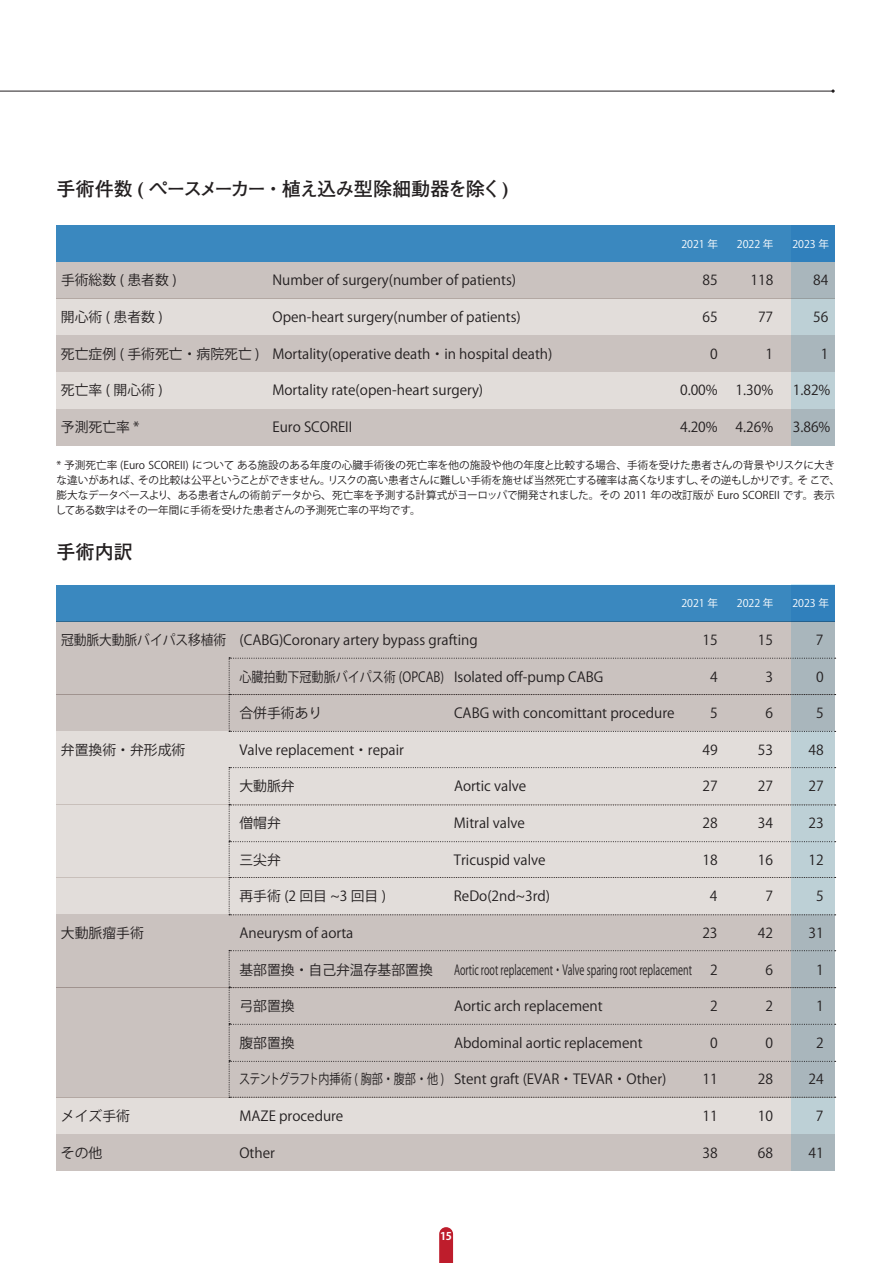
<style>
.page{position:relative;width:893px;height:1263px;background:#fff}
.page>*{position:absolute;margin:0;border:0;box-sizing:border-box;transform-origin:0 0}
.t1{font:700 19.2px "Futo Go B101 Pro";letter-spacing:-.07em;color:#231f20}
.t2{font:700 19.2px "Futo Go B101 Pro";letter-spacing:-.04em;color:#231f20}
.t3{font:13.8px "Koz Go Pr 6 N";color:#231f20}
.t4{font:13.8px "Koz Go Pr 6 N";color:#231f20;scale:.67 1}
.t5{font:13.8px "Koz Go Pr 6 N";color:#231f20;scale:.8 1}
.t6{font:13.8px "Koz Go Pr 6 N";color:#231f20;scale:.92 1}
.t7{font:13.8px "Koz Go Pr 6 N";color:#231f20;scale:.87 1}
.t8{font:10.65px/14.9px "Koz Go Pr 6 N";color:#231f20}
.t9{font:10.65px "Koz Go Pr 6 N";color:#fff}
.t10{font:700 10.65px "Koz Go Pr 6 N";color:#fff}
</style>
<div class="page">
<svg style="left:439px;top:1227px;width:14px;height:36px"></svg>
<hr style="left:0;top:91px;width:833px;height:1px;background:#231f20">
<svg style="left:831px;top:89px;width:4px;height:4px"></svg>
<div style="left:56px;top:262px;width:779px;height:37px;background:#cac2bf"></div>
<div style="left:56px;top:621px;width:779px;height:37px;background:#cac2bf"></div>
<div style="left:56px;top:225px;width:779px;height:37px;background:#3a88bf"></div>
<div style="left:56px;top:585px;width:779px;height:36px;background:#3a88bf"></div>
<div style="left:56px;top:299px;width:779px;height:36px;background:#e2ddda"></div>
<div style="left:56px;top:658px;width:779px;height:36px;background:#cac2bf"></div>
<div style="left:56px;top:335px;width:779px;height:37px;background:#cac2bf"></div>
<div style="left:56px;top:694px;width:779px;height:37px;background:#cac2bf"></div>
<div style="left:56px;top:372px;width:779px;height:37px;background:#e2ddda"></div>
<div style="left:56px;top:731px;width:779px;height:37px;background:#e2ddda"></div>
<div style="left:56px;top:409px;width:779px;height:37px;background:#cac2bf"></div>
<div style="left:56px;top:768px;width:779px;height:36px;background:#e2ddda"></div>
<div style="left:56px;top:804px;width:779px;height:37px;background:#e2ddda"></div>
<div style="left:56px;top:841px;width:779px;height:37px;background:#e2ddda"></div>
<div style="left:56px;top:878px;width:779px;height:36px;background:#e2ddda"></div>
<div style="left:56px;top:914px;width:779px;height:37px;background:#cac2bf"></div>
<div style="left:56px;top:951px;width:779px;height:36px;background:#cac2bf"></div>
<div style="left:56px;top:987px;width:779px;height:37px;background:#cac2bf"></div>
<div style="left:56px;top:1024px;width:779px;height:37px;background:#cac2bf"></div>
<div style="left:56px;top:1061px;width:779px;height:36px;background:#cac2bf"></div>
<div style="left:56px;top:1097px;width:779px;height:37px;background:#e2ddda"></div>
<div style="left:56px;top:1134px;width:779px;height:36px;background:#cac2bf"></div>
<svg style="left:791px;top:262px;width:44px;height:184px;background:#b0c0c6"></svg>
<svg style="left:791px;top:621px;width:44px;height:550px;background:#b0bfc5"></svg>
<svg style="left:229px;top:657px;width:607px;height:75px"></svg>
<svg style="left:229px;top:767px;width:607px;height:148px"></svg>
<svg style="left:229px;top:950px;width:607px;height:148px"></svg>
<h1 class="t1" style="left:56px;top:173px;width:453px">手術件数 ( ペースメーカー・植え込み型除細動器を除く)</h1>
<p class="t9" style="left:681px;top:238px;width:38px">2021 年</p>
<p class="t9" style="left:737px;top:238px;width:38px">2022 年</p>
<p class="t9" style="left:792px;top:238px;width:38px">2023 年</p>
<p class="t3" style="left:61px;top:272px;width:117px">手術総数 ( 患者数 )</p>
<p class="t3" style="left:272px;top:272px;width:245px">Number of surgery(number of patients)</p>
<p class="t3" style="left:702px;top:272px;width:17px">85</p>
<p class="t3" style="left:750px;top:272px;width:24px">118</p>
<p class="t3" style="left:61px;top:309px;width:103px">開心術 ( 患者数 )</p>
<p class="t3" style="left:272px;top:309px;width:250px">Open-heart surgery(number of patients)</p>
<p class="t3" style="left:702px;top:309px;width:17px">65</p>
<p class="t3" style="left:758px;top:309px;width:17px">77</p>
<p class="t3" style="left:61px;top:346px;width:493px">死亡症例 ( 手術死亡・病院死亡 ) Mortality(operative death・in hospital death)</p>
<p class="t3" style="left:710px;top:346px;width:9px">0</p>
<p class="t3" style="left:766px;top:346px;width:9px">1</p>
<p class="t3" style="left:61px;top:382px;width:103px">死亡率 ( 開心術 )</p>
<p class="t3" style="left:272px;top:382px;width:212px">Mortality rate(open-heart surgery)</p>
<p class="t3" style="left:680px;top:382px;width:39px">0.00%</p>
<p class="t3" style="left:736px;top:382px;width:39px">1.30%</p>
<p class="t3" style="left:61px;top:419px;width:80px">予測死亡率 *</p>
<p class="t3" style="left:272px;top:419px;width:81px">Euro SCOREII</p>
<p class="t3" style="left:680px;top:419px;width:39px">4.20%</p>
<p class="t3" style="left:735px;top:419px;width:39px">4.26%</p>
<p class="t3" style="left:813px;top:272px;width:17px">84</p>
<p class="t3" style="left:813px;top:309px;width:17px">56</p>
<p class="t3" style="left:821px;top:346px;width:9px">1</p>
<p class="t3" style="left:793px;top:382px;width:39px">1.82%</p>
<p class="t3" style="left:793px;top:419px;width:39px">3.86%</p>
<p class="t8" style="left:55px;top:458px;width:786px">* 予測死亡率 (Euro SCOREII) についてある施設のある年度の心臓手術後の死亡率を他の施設や他の年度と比較する場合、手術を受けた患者さんの背景やリスクに大きな違いがあれば、その比較は公平ということができません。リスクの高い患者さんに難しい手術を施せば当然死亡する確率は高くなりますし、その逆もしかりです。そこで、膨大なデータベースより、ある患者さんの術前データから、死亡率を予測する計算式がヨーロッパで開発されました。その 2011 年の改訂版が Euro SCOREII です。表示してある数字はその一年間に手術を受けた患者さんの予測死亡率の平均です。</p>
<h1 class="t2" style="left:56px;top:536px;width:78px">手術内訳</h1>
<p class="t9" style="left:681px;top:597px;width:38px">2021 年</p>
<p class="t9" style="left:737px;top:597px;width:38px">2022 年</p>
<p class="t9" style="left:792px;top:597px;width:38px">2023 年</p>
<p class="t6" style="left:61px;top:632px;width:455px">冠動脈大動脈バイパス移植術 (CABG)Coronary artery bypass grafting</p>
<p class="t3" style="left:702px;top:632px;width:17px">15</p>
<p class="t3" style="left:758px;top:632px;width:17px">15</p>
<p class="t7" style="left:239px;top:669px;width:420px">心臓拍動下冠動脈バイパス術 (OPCAB) Isolated off-pump CABG</p>
<p class="t3" style="left:710px;top:669px;width:9px">4</p>
<p class="t3" style="left:765px;top:669px;width:9px">3</p>
<p class="t3" style="left:239px;top:705px;width:84px">合併手術あり</p>
<p class="t3" style="left:454px;top:705px;width:222px">CABG with concomittant procedure</p>
<p class="t3" style="left:710px;top:705px;width:9px">5</p>
<p class="t3" style="left:765px;top:705px;width:9px">6</p>
<p class="t3" style="left:61px;top:742px;width:126px">弁置換術・弁形成術</p>
<p class="t3" style="left:239px;top:742px;width:166px">Valve replacement・repair</p>
<p class="t3" style="left:702px;top:742px;width:17px">49</p>
<p class="t3" style="left:758px;top:742px;width:17px">53</p>
<p class="t3" style="left:239px;top:779px;width:57px">大動脈弁</p>
<p class="t3" style="left:454px;top:779px;width:74px">Aortic valve</p>
<p class="t3" style="left:702px;top:779px;width:17px">27</p>
<p class="t3" style="left:758px;top:779px;width:17px">27</p>
<p class="t3" style="left:239px;top:815px;width:43px">僧帽弁</p>
<p class="t3" style="left:454px;top:815px;width:73px">Mitral valve</p>
<p class="t3" style="left:702px;top:815px;width:17px">28</p>
<p class="t3" style="left:758px;top:815px;width:17px">34</p>
<p class="t3" style="left:239px;top:852px;width:43px">三尖弁</p>
<p class="t3" style="left:454px;top:852px;width:93px">Tricuspid valve</p>
<p class="t3" style="left:702px;top:852px;width:17px">18</p>
<p class="t3" style="left:758px;top:852px;width:17px">16</p>
<p class="t3" style="left:239px;top:888px;width:148px">再手術 (2 回目 ~3 回目 )</p>
<p class="t3" style="left:454px;top:888px;width:98px">ReDo(2nd~3rd)</p>
<p class="t3" style="left:710px;top:888px;width:9px">4</p>
<p class="t3" style="left:765px;top:888px;width:9px">7</p>
<p class="t3" style="left:61px;top:925px;width:84px">大動脈瘤手術</p>
<p class="t3" style="left:239px;top:925px;width:115px">Aneurysm of aorta</p>
<p class="t3" style="left:702px;top:925px;width:17px">23</p>
<p class="t3" style="left:758px;top:925px;width:17px">42</p>
<p class="t3" style="left:239px;top:962px;width:195px">基部置換・自己弁温存基部置換</p>
<p class="t4" style="left:454px;top:962px;width:357px">Aortic root replacement・Valve sparing root replacement</p>
<p class="t3" style="left:710px;top:962px;width:9px">2</p>
<p class="t3" style="left:766px;top:962px;width:9px">6</p>
<p class="t3" style="left:239px;top:998px;width:57px">弓部置換</p>
<p class="t3" style="left:454px;top:998px;width:150px">Aortic arch replacement</p>
<p class="t3" style="left:710px;top:998px;width:9px">2</p>
<p class="t3" style="left:765px;top:998px;width:9px">2</p>
<p class="t3" style="left:239px;top:1035px;width:57px">腹部置換</p>
<p class="t3" style="left:454px;top:1035px;width:190px">Abdominal aortic replacement</p>
<p class="t3" style="left:710px;top:1035px;width:9px">0</p>
<p class="t3" style="left:765px;top:1035px;width:9px">0</p>
<p class="t5" style="left:239px;top:1071px;width:536px">ステントグラフト内挿術 ( 胸部・腹部・他 ) Stent graft (EVAR・TEVAR・Other)</p>
<p class="t3" style="left:702px;top:1071px;width:17px">11</p>
<p class="t3" style="left:758px;top:1071px;width:17px">28</p>
<p class="t3" style="left:61px;top:1108px;width:71px">メイズ手術</p>
<p class="t3" style="left:239px;top:1108px;width:105px">MAZE procedure</p>
<p class="t3" style="left:702px;top:1108px;width:17px">11</p>
<p class="t3" style="left:758px;top:1108px;width:17px">10</p>
<p class="t3" style="left:61px;top:1145px;width:43px">その他</p>
<p class="t3" style="left:239px;top:1145px;width:37px">Other</p>
<p class="t3" style="left:702px;top:1145px;width:17px">38</p>
<p class="t3" style="left:758px;top:1145px;width:17px">68</p>
<p class="t10" style="left:440px;top:1230px;width:13px">15</p>
<p class="t3" style="left:816px;top:632px;width:9px">7</p>
<p class="t3" style="left:816px;top:669px;width:9px">0</p>
<p class="t3" style="left:816px;top:705px;width:9px">5</p>
<p class="t3" style="left:808px;top:742px;width:17px">48</p>
<p class="t3" style="left:808px;top:779px;width:17px">27</p>
<p class="t3" style="left:808px;top:815px;width:17px">23</p>
<p class="t3" style="left:808px;top:852px;width:17px">12</p>
<p class="t3" style="left:816px;top:888px;width:9px">5</p>
<p class="t3" style="left:808px;top:925px;width:17px">31</p>
<p class="t3" style="left:816px;top:962px;width:9px">1</p>
<p class="t3" style="left:816px;top:998px;width:9px">1</p>
<p class="t3" style="left:816px;top:1035px;width:9px">2</p>
<p class="t3" style="left:808px;top:1071px;width:17px">24</p>
<p class="t3" style="left:816px;top:1108px;width:9px">7</p>
<p class="t3" style="left:808px;top:1145px;width:17px">41</p>
</div>
